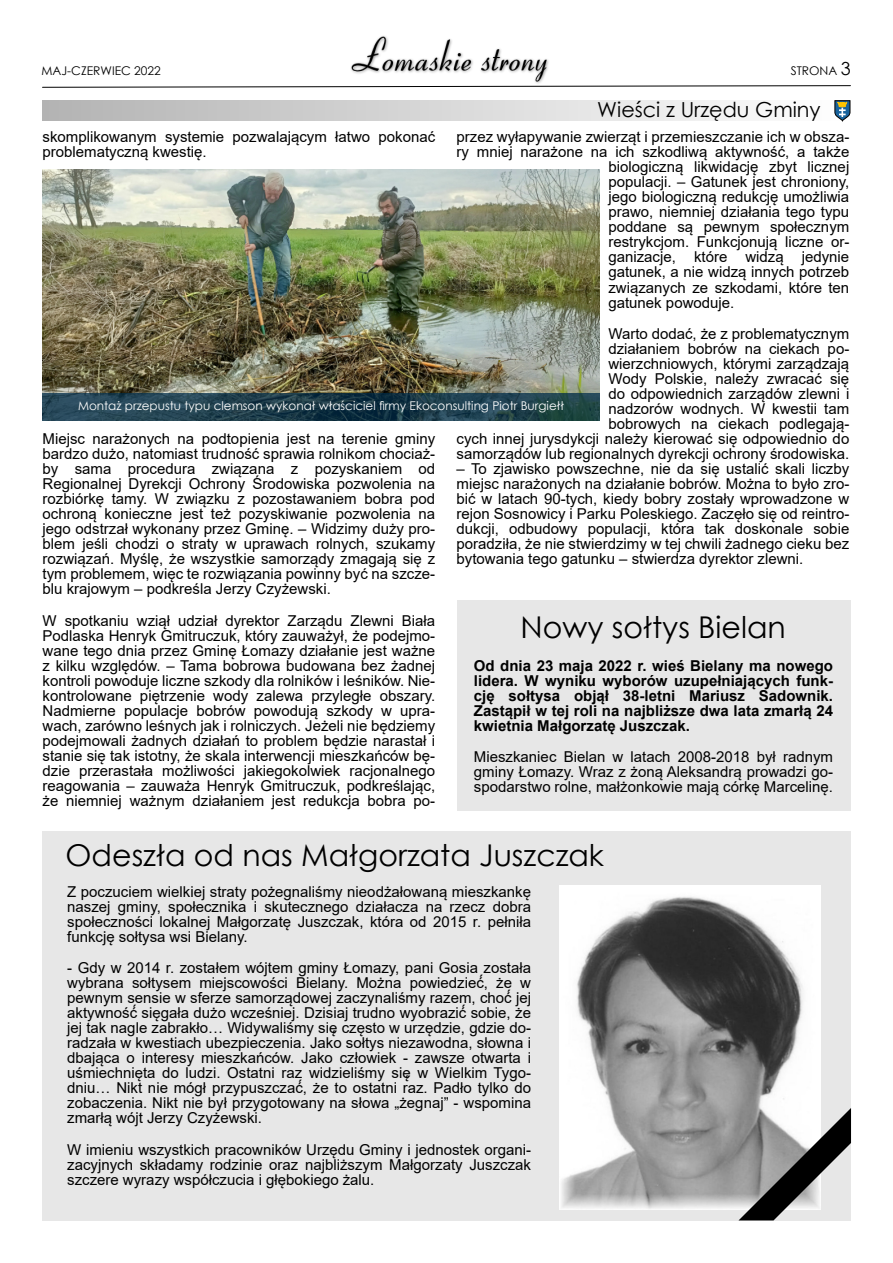
<style>
.page{position:relative;width:893px;height:1263px;background:#fff}
.page>*{position:absolute;margin:0;border:0;box-sizing:border-box;transform-origin:0 0}
.t1{font:30px "Century Gothic";color:#000}
.t2{font:20.7px "Century Gothic";color:#000}
.t3{font:15px/15px "Arial";color:#000;text-align:justify}
.t4{font:700 15px/15px "Arial";color:#000;text-align:justify}
.t5{font:12px "Century Gothic";color:#fff}
.t6{font:12px "Century Gothic";color:#000}
.s1{font-size:18px}
</style>
<div class="page">
<svg style="left:42px;top:85px;width:809px;height:3px"></svg>
<img style="left:351px;top:36px;width:198px;height:48px">
<div style="left:43px;top:831px;width:808px;height:389px;background:#e7e7e7"></div>
<div style="left:43px;top:101px;width:807px;height:20px;background:linear-gradient(to right,#b3b3b3,#fff)"></div>
<svg style="left:835px;top:101px;width:15px;height:20px"></svg>
<img style="left:43px;top:169px;width:557px;height:224px">
<img style="left:560px;top:886px;width:260px;height:323px">
<svg style="left:738px;top:1108px;width:113px;height:112px"></svg>
<div style="left:457px;top:600px;width:393px;height:211px;background:#e7e7e7"></div>
<div style="left:43px;top:393px;width:557px;height:27px;background:#002c49;opacity:.75"></div>
<p class="t6" style="left:42px;top:66px;width:121px">MAJ-CZERWIEC 2022</p>
<p class="t6" style="left:791px;top:66px;width:61px">STRONA <span class="s1">3</span></p>
<h2 class="t2" style="left:597px;top:101px;width:225px">Wieści z Urzędu Gminy</h2>
<p class="t3" style="left:43px;top:131px;width:394px">skomplikowanym systemie pozwalającym łatwo pokonać problematyczną kwestię.</p>
<p class="t3" style="left:457px;top:131px;width:394px">przez wyłapywanie zwierząt i przemieszczanie ich w obsza-</p>
<p class="t3" style="left:457px;top:146px;width:394px">ry mniej narażone na ich szkodliwą aktywność, a także</p>
<p class="t3" style="left:608px;top:161px;width:242px">biologiczną likwidację zbyt licznej</p>
<p class="t3" style="left:608px;top:176px;width:242px">populacji. – Gatunek jest chroniony,</p>
<p class="t3" style="left:608px;top:191px;width:242px">jego biologiczną redukcję umożliwia</p>
<p class="t3" style="left:608px;top:206px;width:242px">prawo, niemniej działania tego typu</p>
<p class="t3" style="left:608px;top:221px;width:242px">poddane są pewnym społecznym</p>
<p class="t3" style="left:608px;top:236px;width:242px">restrykcjom. Funkcjonują liczne or-</p>
<p class="t3" style="left:608px;top:251px;width:242px">ganizacje, które widzą jedynie</p>
<p class="t3" style="left:608px;top:266px;width:242px">gatunek, a nie widzą innych potrzeb</p>
<p class="t3" style="left:608px;top:281px;width:242px">związanych ze szkodami, które ten</p>
<p class="t3" style="left:608px;top:296px;width:127px">gatunek powoduje.</p>
<p class="t3" style="left:457px;top:328px;width:394px;text-align:right">Warto dodać, że z problematycznym<br>działaniem bobrów na ciekach po-<br>wierzchniowych, którymi zarządzają<br>Wody Polskie, należy zwracać się<br>do odpowiednich zarządów zlewni i<br>nadzorów wodnych. W kwestii tam<br>bobrowych na ciekach podlegają-<br>cych innej jurysdykcji należy kierować się odpowiednio do samorządów lub regionalnych dyrekcji ochrony środowiska.</p>
<p class="t3" style="left:457px;top:463px;width:394px">– To zjawisko powszechne, nie da się ustalić skali liczby miejsc narażonych na działanie bobrów. Można to było zro&shy;bić w latach 90-tych, kiedy bobry zostały wprowadzone w rejon Sosnowicy i Parku Poleskiego. Zaczęło się od reintro&shy;dukcji, odbudowy populacji, która tak doskonale sobie poradziła, że nie stwierdzimy w tej chwili żadnego cieku bez bytowania tego gatunku – stwierdza dyrektor zlewni.</p>
<p class="t5" style="left:78px;top:401px;width:487px">Montaż przepustu typu clemson wykonał właściciel firmy Ekoconsulting Piotr Burgiełł</p>
<p class="t3" style="left:43px;top:433px;width:394px">Miejsc narażonych na podtopienia jest na terenie gminy bardzo dużo, natomiast trudność sprawia rolnikom chociaż&shy;by sama procedura związana z pozyskaniem od Regionalnej Dyrekcji Ochrony Środowiska pozwolenia na rozbiórkę tamy. W związku z pozostawaniem bobra pod ochroną konieczne jest też pozyskiwanie pozwolenia na jego odstrzał wykonany przez Gminę. – Widzimy duży pro&shy;blem jeśli chodzi o straty w uprawach rolnych, szukamy rozwiązań. Myślę, że wszystkie samorządy zmagają się z tym problemem, więc te rozwiązania powinny być na szcze&shy;blu krajowym – podkreśla Jerzy Czyżewski.</p>
<p class="t3" style="left:43px;top:614px;width:394px">W spotkaniu wziął udział dyrektor Zarządu Zlewni Biała Podlaska Henryk Gmitruczuk, który zauważył, że podejmo&shy;wane tego dnia przez Gminę Łomazy działanie jest ważne z kilku względów. – Tama bobrowa budowana bez żadnej kontroli powoduje liczne szkody dla rolników i leśników. Nie&shy;kontrolowane piętrzenie wody zalewa przyległe obszary.<br>Nadmierne populacje bobrów powodują szkody w upra&shy;wach, zarówno leśnych jak i rolniczych. Jeżeli nie będziemy podejmowali żadnych działań to problem będzie narastał i stanie się tak istotny, że skala interwencji mieszkańców bę&shy;dzie przerastała możliwości jakiegokolwiek racjonalnego reagowania – zauważa Henryk Gmitruczuk, podkreślając, że niemniej ważnym działaniem jest redukcja bobra po-</p>
<h1 class="t1" style="left:521px;top:616px;width:267px">Nowy sołtys Bielan</h1>
<p class="t4" style="left:474px;top:659px;width:361px">Od dnia 23 maja 2022 r. wieś Bielany ma nowego lidera. W wyniku wyborów uzupełniających funk&shy;cję sołtysa objął 38-letni Mariusz Sadownik.<br>Zastąpił w tej roli na najbliższe dwa lata zmarłą 24 kwietnia Małgorzatę Juszczak.</p>
<p class="t3" style="left:474px;top:751px;width:361px">Mieszkaniec Bielan w latach 2008-2018 był radnym gminy Łomazy. Wraz z żoną Aleksandrą prowadzi go&shy;spodarstwo rolne, małżonkowie mają córkę Marcelinę.</p>
<h1 class="t1" style="left:66px;top:844px;width:540px">Odeszła od nas Małgorzata Juszczak</h1>
<p class="t3" style="left:67px;top:885px;width:465px">Z poczuciem wielkiej straty pożegnaliśmy nieodżałowaną mieszkankę naszej gminy, społecznika i skutecznego działacza na rzecz dobra społeczności lokalnej Małgorzatę Juszczak, która od 2015 r. pełniła funkcję sołtysa wsi Bielany.</p>
<p class="t3" style="left:67px;top:962px;width:465px">- Gdy w 2014 r. zostałem wójtem gminy Łomazy, pani Gosia została wybrana sołtysem miejscowości Bielany. Można powiedzieć́, że w pewnym sensie w sferze samorządowej zaczynaliśmy razem, choć́ jej aktywność́ sięgała dużo wcześniej. Dzisiaj trudno wyobrazić́ sobie, że jej tak nagle zabrakło… Widywaliśmy się̨ często w urzędzie, gdzie do&shy;radzała w kwestiach ubezpieczenia. Jako sołtys niezawodna, słowna i dbająca o interesy mieszkańców. Jako człowiek - zawsze otwarta i uśmiechnięta do ludzi. Ostatni raz widzieliśmy się̨ w Wielkim Tygo&shy;dniu… Nikt nie mógł przypuszczać́, że to ostatni raz. Padło tylko do zobaczenia. Nikt nie był przygotowany na słowa „żegnaj” - wspomina zmarłą wójt Jerzy Czyżewski.</p>
<p class="t3" style="left:67px;top:1143px;width:465px">W imieniu wszystkich pracowników Urzędu Gminy i jednostek organi&shy;zacyjnych składamy rodzinie oraz najbliższym Małgorzaty Juszczak szczere wyrazy współczucia i głębokiego żalu.</p>
</div>
